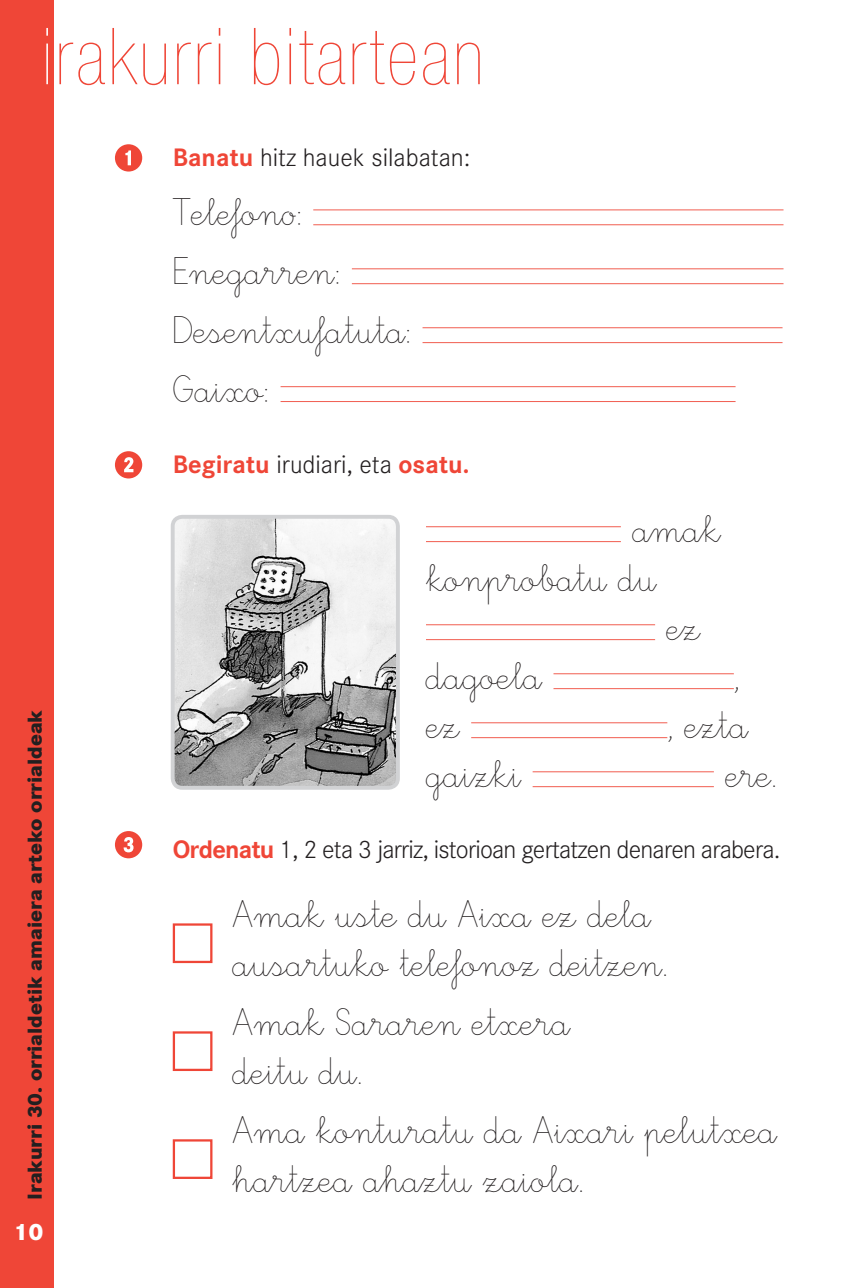
<style>
.page{position:relative;width:843px;height:1288px;background:#fff}
.page>*{position:absolute;margin:0;border:0;box-sizing:border-box;transform-origin:0 0}
.t1{font:900 condensed 78.75px "Helvetica Neue";letter-spacing:.04em;color:#ef4637}
.t2{font:40.25px/59px "Edescolar Fina";color:#231f20}
.t3{font:300 26.25px "Corporate S";letter-spacing:-.03em;color:#231f20}
.t4{font:700 26.25px "Corporate S";color:#ef4637}
.t5{font:300 26.25px "Corporate S";color:#231f20}
.t6{font:800 24.5px "Corporate S";color:#fff}
.t7{font:800 21px "Corporate S";letter-spacing:-.005em;color:#231f20}
.s1{color:#fff}
.s2{font-weight:700;color:#ef4637}
.s3{font-weight:300;color:#231f20}
</style>
<div class="page">
<div style="left:0;top:0;width:54px;height:1288px;background:#ef4637"></div>
<svg style="left:115px;top:144px;width:27px;height:28px"></svg>
<hr style="left:313px;top:224px;width:470px;height:1px;background:#ef4637">
<hr style="left:313px;top:209px;width:470px;height:1px;background:#ef4637">
<hr style="left:352px;top:283px;width:431px;height:1px;background:#ef4637">
<hr style="left:352px;top:268px;width:431px;height:1px;background:#ef4637">
<hr style="left:422px;top:342px;width:360px;height:1px;background:#ef4637">
<hr style="left:422px;top:327px;width:360px;height:1px;background:#ef4637">
<hr style="left:280px;top:401px;width:455px;height:1px;background:#ef4637">
<hr style="left:280px;top:386px;width:455px;height:1px;background:#ef4637">
<svg style="left:115px;top:451px;width:27px;height:27px"></svg>
<hr style="left:426px;top:541px;width:194px;height:1px;background:#ef4637">
<hr style="left:426px;top:526px;width:194px;height:1px;background:#ef4637">
<hr style="left:426px;top:639px;width:228px;height:1px;background:#ef4637">
<hr style="left:426px;top:624px;width:228px;height:1px;background:#ef4637">
<hr style="left:553px;top:688px;width:180px;height:1px;background:#ef4637">
<hr style="left:553px;top:673px;width:180px;height:1px;background:#ef4637">
<hr style="left:471px;top:737px;width:196px;height:1px;background:#ef4637">
<hr style="left:471px;top:722px;width:196px;height:1px;background:#ef4637">
<hr style="left:532px;top:786px;width:181px;height:1px;background:#ef4637">
<hr style="left:532px;top:771px;width:181px;height:1px;background:#ef4637">
<svg style="left:115px;top:831px;width:27px;height:27px"></svg>
<div style="left:173px;top:923px;width:39px;height:40px;border:2px solid #ef4637"></div>
<div style="left:173px;top:1031px;width:39px;height:40px;border:2px solid #ef4637"></div>
<div style="left:173px;top:1139px;width:39px;height:40px;border:2px solid #ef4637"></div>
<img style="left:176px;top:520px;width:218px;height:265px">
<div style="left:171px;top:515px;width:228px;height:275px;border:4px solid #d1d2d4;border-radius:10px"></div>
<h1 class="t1" style="left:42px;top:13px;width:443px"><span class="s1">i</span>rakurri bitartean</h1>
<p class="t5" style="left:173px;top:143px;width:299px"><span class="s2">Banatu</span> hitz hauek silabatan:</p>
<p class="t2" style="left:173px;top:187px;width:240px">Telefonø:<br>Enegarren:<br>Desentxufatuta:<br>Gaixo:</p>
<p class="t7" style="left:22px;top:1200px;width:491px;rotate:-90deg">Irakurri 30. orrialdetik amaiera arteko orrialdeak</p>
<p class="t6" style="left:14px;top:1216px;width:32px">10</p>
<p class="t4" style="left:173px;top:449px;width:298px">Begiratu <span class="s3">irudiari, eta</span> osatu.</p>
<p class="t2" style="left:632px;top:504px;width:90px">amak</p>
<p class="t2" style="left:426px;top:553px;width:232px">konprobatu du</p>
<p class="t2" style="left:666px;top:602px;width:35px">ez</p>
<p class="t2" style="left:426px;top:651px;width:117px">dagoela</p>
<p class="t2" style="left:733px;top:651px;width:7px">,</p>
<p class="t2" style="left:426px;top:700px;width:35px">ez</p>
<p class="t2" style="left:667px;top:700px;width:82px">, ezta</p>
<p class="t2" style="left:426px;top:749px;width:97px">gaizki</p>
<p class="t2" style="left:725px;top:749px;width:53px">ere.</p>
<p class="t3" style="left:173px;top:835px;width:609px"><span class="s2">Ordenatu</span> 1, 2 eta 3 jarriz, istorioan gertatzen denaren arabera.</p>
<p class="t2" style="left:232px;top:894px;width:436px;line-height:49px">Amak uste du Aixa ez dela ausartuko telefonoz deitzen.</p>
<p class="t2" style="left:232px;top:1002px;width:339px;line-height:49px">Amak Sararen etxera deitu du.</p>
<p class="t2" style="left:232px;top:1110px;width:545px;line-height:49px">Ama konturatu da Aixari pelutxea hartzea ahaztu zaiola.</p>
</div>
